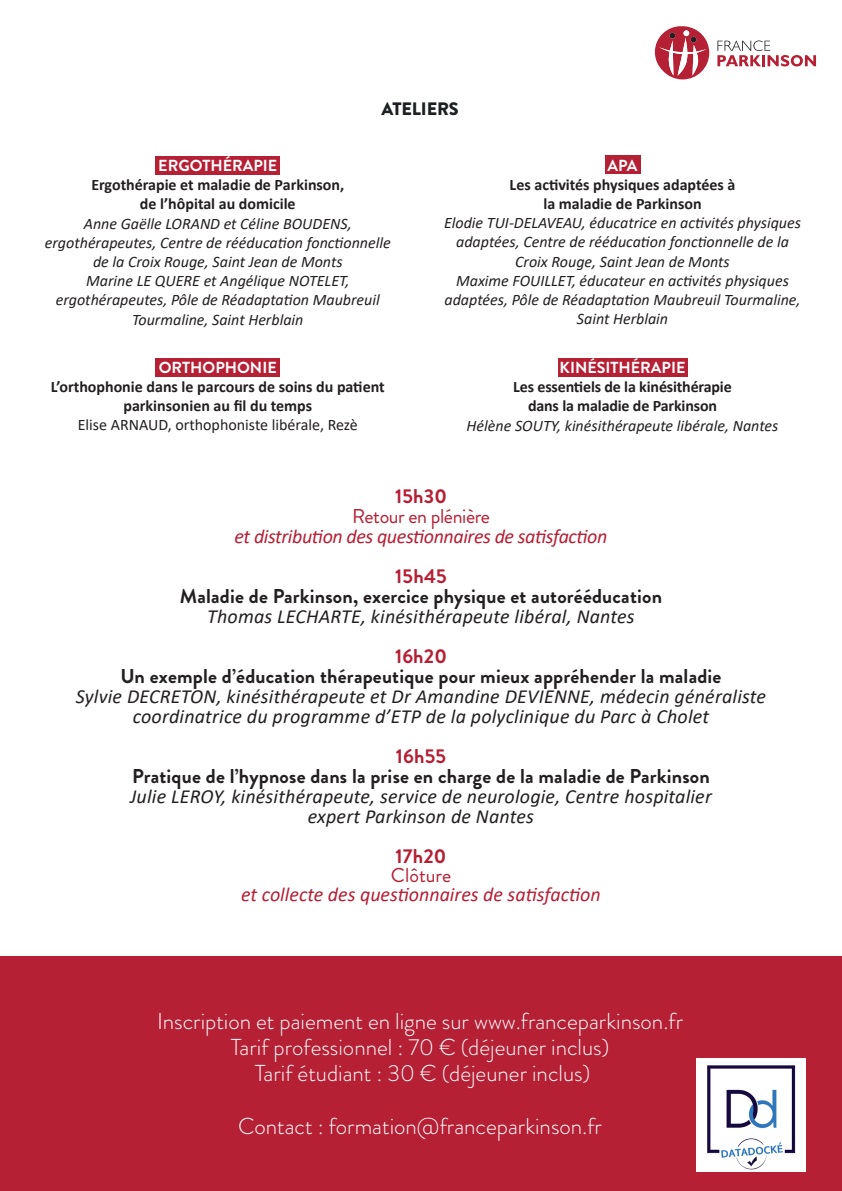
<style>
.page{position:relative;width:842px;height:1191px;background:#fff}
.page>*{position:absolute;margin:0;border:0;box-sizing:border-box;transform-origin:0 0}
.t1{font:300 23px/26px "Brandon Grotesque";color:#fff;text-align:center}
.t2{font:italic 20px/20px "Calibri";letter-spacing:.01em;color:#231f20;text-align:center}
.t3{font:700 20px "Brandon Grotesque";letter-spacing:.01em;color:#231f20}
.t4{font:italic 20px "Calibri";letter-spacing:-.02em;color:#b51f34}
.t5{font:italic 20px "Calibri";color:#b51f34}
.t6{font:700 20px "Brandon Grotesque";letter-spacing:.01em;color:#b51f34}
.t7{font:20px "Brandon Grotesque";letter-spacing:-.02em;color:#b51f34}
.t8{font:20px "Brandon Grotesque";color:#b51f34}
.t9{font:900 18px "Brandon Grotesque";letter-spacing:-.01em;color:#1c2023}
.t10{font:italic 16px/19.2px "Calibri";color:#231f20;text-align:center}
.t11{font:700 16px/19.2px "Calibri";color:#231f20;text-align:center}
.t12{font:700 16px "Brandon Grotesque";color:#fff}
.t13{font:16px "Calibri";color:#231f20}
</style>
<div class="page">
<div style="left:0;top:956px;width:842px;height:235px;background:#b62035"></div>
<svg style="left:717px;top:40px;width:99px;height:26px"></svg>
<svg style="left:655px;top:26px;width:54px;height:53px"></svg>
<div style="left:605px;top:155px;width:35px;height:19px;background:#b62035"></div>
<div style="left:156px;top:156px;width:124px;height:19px;background:#b62035"></div>
<div style="left:558px;top:358px;width:130px;height:18px;background:#b62035"></div>
<div style="left:156px;top:358px;width:124px;height:18px;background:#b62035"></div>
<img style="left:697px;top:1058px;width:109px;height:113px">
<p class="t9" style="left:381px;top:96px;width:79px">ATELIERS</p>
<p class="t12" style="left:158px;top:154px;width:121px">ERGOTHÉRAPIE</p>
<p class="t11" style="left:91px;top:175px;width:254px">Ergothérapie et maladie de Parkinson, de l’hôpital au domicile</p>
<p class="t10" style="left:45px;top:213px;width:347px">Anne Gaëlle LORAND et Céline BOUDENS, ergothérapeutes, Centre de rééducation fonctionnelle de la Croix Rouge, Saint Jean de Monts<br>Marine LE QUERE et Angélique NOTELET, ergothérapeutes, Pôle de Réadaptation Maubreuil Tourmaline, Saint Herblain</p>
<p class="t12" style="left:159px;top:356px;width:119px">ORTHOPHONIE</p>
<p class="t11" style="left:51px;top:377px;width:335px">L’orthophonie dans le parcours de soins du patient parkinsonien au fil du temps</p>
<p class="t13" style="left:78px;top:414px;width:281px">Elise ARNAUD, orthophoniste libérale, Rezè</p>
<p class="t12" style="left:607px;top:154px;width:32px">APA</p>
<p class="t11" style="left:510px;top:175px;width:227px">Les activités physiques adaptées à la maladie de Parkinson</p>
<p class="t10" style="left:444px;top:212px;width:358px">Elodie TUI-DELAVEAU, éducatrice en activités physiques adaptées, Centre de rééducation fonctionnelle de la Croix Rouge, Saint Jean de Monts<br>Maxime FOUILLET, éducateur en activités physiques adaptées, Pôle de Réadaptation Maubreuil Tourmaline, Saint Herblain</p>
<p class="t12" style="left:560px;top:356px;width:127px">KINÉSITHÉRAPIE</p>
<p class="t11" style="left:513px;top:377px;width:220px">Les essentiels de la kinésithérapie dans la maladie de Parkinson</p>
<p class="t10" style="left:467px;top:415px;width:313px">Hélène SOUTY, kinésithérapeute libérale, Nantes</p>
<p class="t6" style="left:395px;top:482px;width:53px">15h30</p>
<p class="t7" style="left:352px;top:502px;width:140px">Retour en plénière</p>
<p class="t4" style="left:235px;top:522px;width:374px">et distribution des questionnaires de satisfaction</p>
<p class="t6" style="left:395px;top:562px;width:53px">15h45</p>
<p class="t3" style="left:180px;top:582px;width:484px">Maladie de Parkinson, exercice physique et autorééducation</p>
<p class="t2" style="left:207px;top:605px;width:429px">Thomas LECHARTE, kinésithérapeute libéral, Nantes</p>
<p class="t6" style="left:395px;top:642px;width:54px">16h20</p>
<p class="t3" style="left:120px;top:662px;width:602px">Un exemple d’éducation thérapeutique pour mieux appréhender la maladie</p>
<p class="t2" style="left:76px;top:685px;width:692px">Sylvie DECRETON, kinésithérapeute et Dr Amandine DEVIENNE, médecin généraliste coordinatrice du programme d’ETP de la polyclinique du Parc à Cholet</p>
<p class="t6" style="left:396px;top:742px;width:52px">16h55</p>
<p class="t3" style="left:132px;top:762px;width:579px">Pratique de l’hypnose dans la prise en charge de la maladie de Parkinson</p>
<p class="t2" style="left:130px;top:785px;width:583px">Julie LEROY, kinésithérapeute, service de neurologie, Centre hospitalier expert Parkinson de Nantes</p>
<p class="t6" style="left:396px;top:842px;width:52px">17h20</p>
<p class="t8" style="left:391px;top:861px;width:62px">Clôture</p>
<p class="t5" style="left:241px;top:880px;width:361px">et collecte des questionnaires de satisfaction</p>
<h1 class="t1" style="left:157px;top:1008px;width:527px">Inscription et paiement en ligne sur www.franceparkinson.fr<br>Tarif professionnel : 70 € (déjeuner inclus)<br>Tarif étudiant : 30 € (déjeuner inclus)</h1>
<h1 class="t1" style="left:238px;top:1112px;width:365px">Contact : formation@franceparkinson.fr</h1>
</div>
